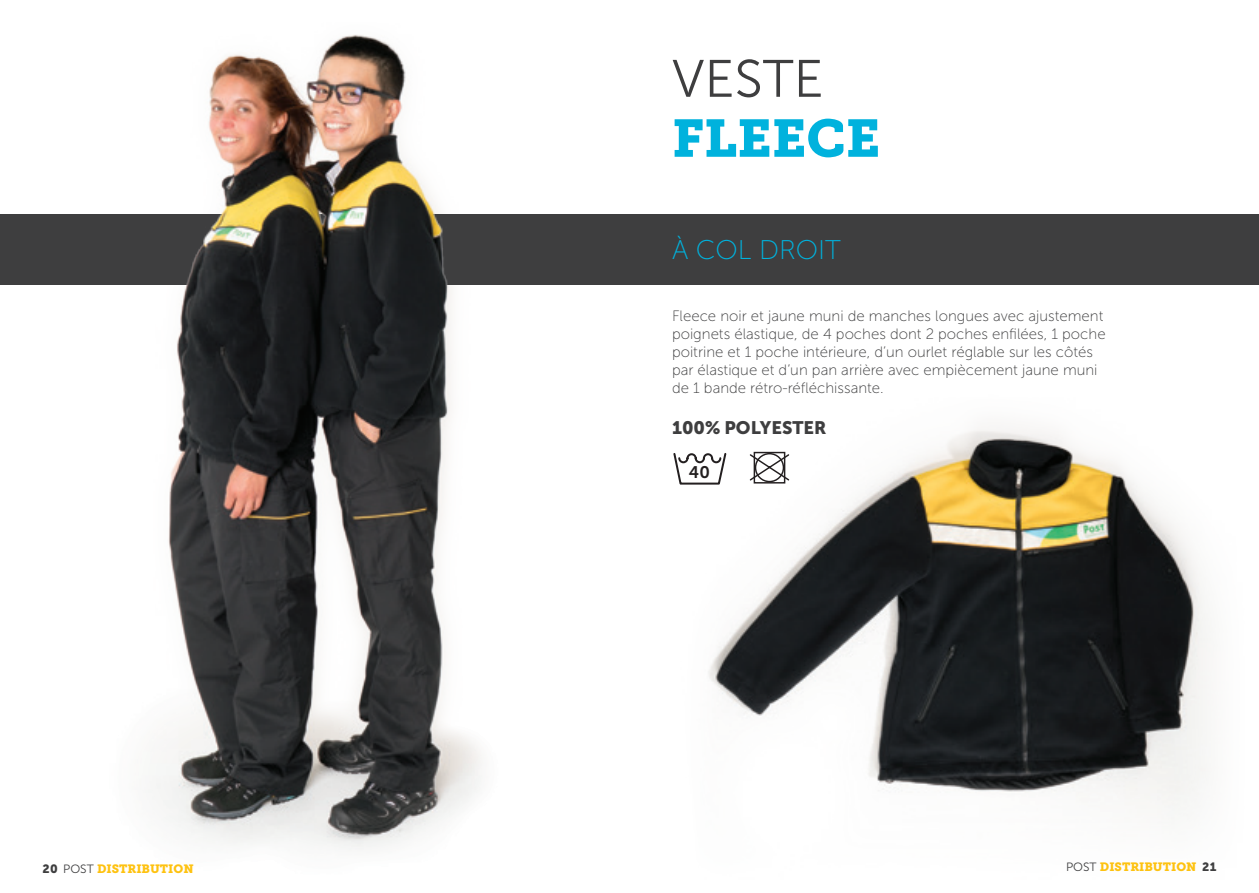
<style>
.page{position:relative;width:1259px;height:893px;background:#fff}
.page>*{position:absolute;margin:0;border:0;box-sizing:border-box;transform-origin:0 0}
.t1{font:52.5px "Museo Slab 900";color:#00b2dd}
.t2{font:52.5px "Museo Sans 300";color:#3e3e3f}
.t3{font:27px "Museo Sans 100";color:#00b2dd}
.t4{font:18px "Museo Sans 900";color:#3e3e3f}
.t5{font:16.8px "Museo Sans 700";color:#231f20}
.t6{font:15px/18px "Museo Sans 100";color:#3e3e3f}
.t7{font:12px "Museo Slab 900";color:#fec210}
.t8{font:12px "Museo Sans 900";color:#3e3e3f}
.s1{font-family:"Museo Sans 900";color:#3e3e3f}
.s2{font-family:"Museo Sans 300";color:#3e3e3f}
</style>
<div class="page">
<img style="left:6px;top:34px;width:623px;height:816px">
<svg style="left:0;top:215px;width:1259px;height:70px;background:#3c3c3c"></svg>
<img style="left:708px;top:427px;width:502px;height:383px">
<svg style="left:673px;top:451px;width:54px;height:35px"></svg>
<div style="left:753px;top:452px;width:32px;height:31px;border:1px solid #231f20"></div>
<svg style="left:748px;top:453px;width:42px;height:29px"></svg>
<div style="left:755px;top:453px;width:29px;height:29px;border:1px solid #231f20;border-radius:50%"></div>
<p class="t2" style="left:672px;top:50px;width:153px">VESTE</p>
<p class="t1" style="left:672px;top:108px;width:210px">FLEECE</p>
<p class="t3" style="left:672px;top:235px;width:170px">À COL DROIT</p>
<p class="t6" style="left:672px;top:307px;width:435px">Fleece noir et jaune muni de manches longues avec ajustement poignets élastique, de 4 poches dont 2 poches enfilées, 1 poche poitrine et 1 poche intérieure, d’un ourlet réglable sur les côtés par élastique et d’un pan arrière avec empiècement jaune muni de 1 bande rétro-réfléchissante.</p>
<p class="t4" style="left:672px;top:417px;width:156px">100% POLYESTER</p>
<p class="t5" style="left:689px;top:463px;width:22px">40</p>
<p class="t7" style="left:43px;top:862px;width:153px"><span class="s1">20</span> <span class="s2">POST</span> DISTRIBUTION</p>
<p class="t7" style="left:1066px;top:859px;width:132px"><span class="s2">POST</span> DISTRIBUTION</p>
<p class="t8" style="left:1202px;top:860px;width:16px">21</p>
</div>
